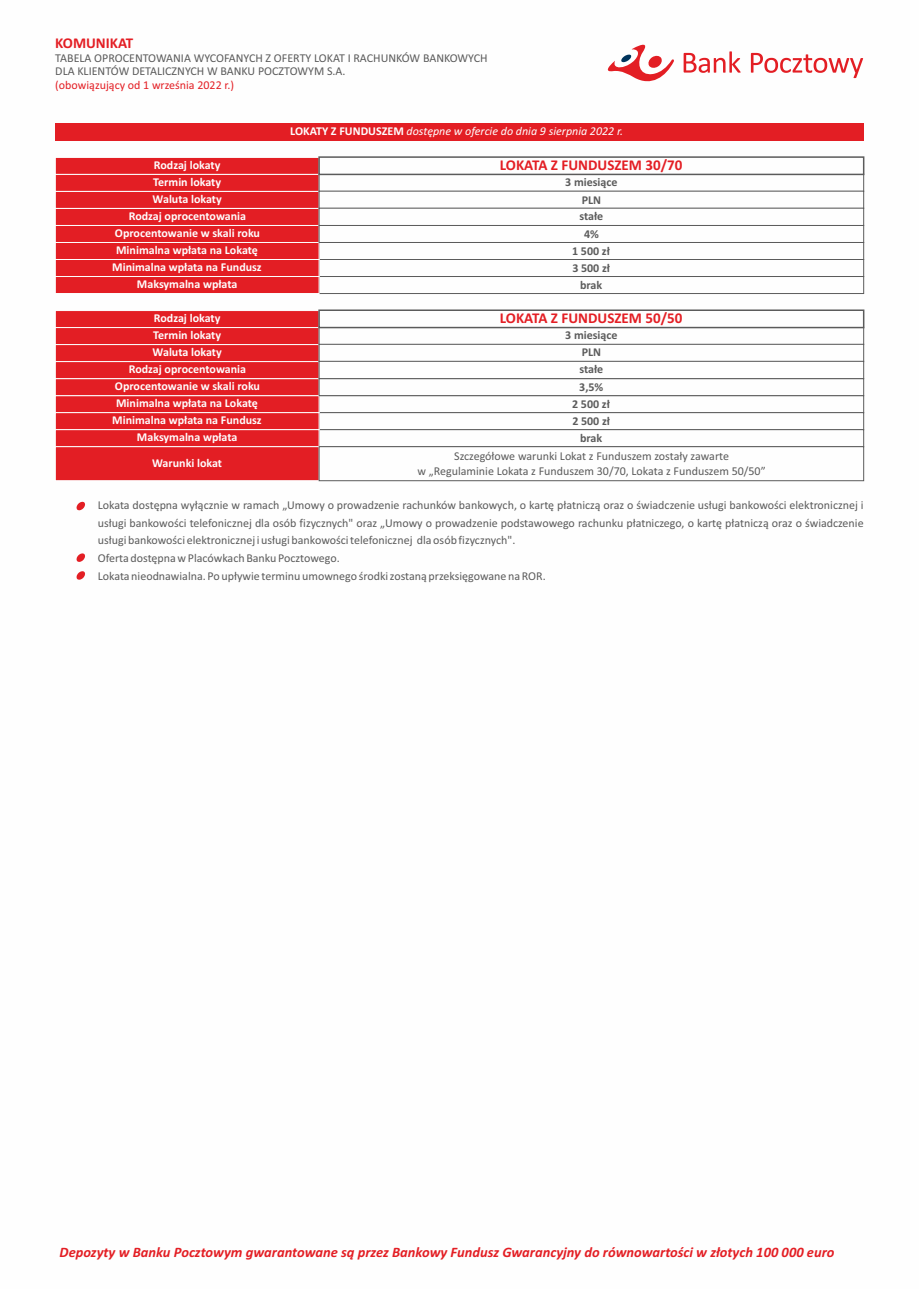
<style>
.page{position:relative;width:919px;height:1289px;background:#fff}
.page>*{position:absolute;margin:0;border:0;box-sizing:border-box;transform-origin:0 0}
.t1{font:700 15px "Calibri";color:#e31e24}
.t2{font:italic 700 14.55px "Calibri";color:#e31e24}
.t3{font:12px/17.5px "Calibri";color:#5b5b5b;text-align:center}
.t4{font:700 12px "Calibri";color:#fefefe}
.t5{font:700 12px "Calibri";color:#5b5b5b}
.t6{font:italic 12px "Calibri";color:#fefefe}
.t7{font:12px "Calibri";color:#e31e24}
.s1{font-weight:700;font-style:normal}
</style>
<div class="page">
<svg style="left:607px;top:44px;width:256px;height:38px"></svg>
<div style="left:55px;top:123px;width:808px;height:17px;background:#e31e24"></div>
<div style="left:319px;top:259px;width:544px;height:18px;background:#fefefe;border:1px solid #5b5b5b"></div>
<div style="left:319px;top:412px;width:544px;height:18px;background:#fefefe;border:1px solid #5b5b5b"></div>
<div style="left:319px;top:276px;width:544px;height:18px;background:#fefefe;border:1px solid #5b5b5b"></div>
<div style="left:319px;top:429px;width:544px;height:18px;background:#fefefe;border:1px solid #5b5b5b"></div>
<div style="left:55px;top:242px;width:264px;height:18px;background:#e31e24"></div>
<div style="left:55px;top:395px;width:264px;height:18px;background:#e31e24"></div>
<div style="left:55px;top:259px;width:264px;height:18px;background:#e31e24;border:1px solid #fefefe"></div>
<div style="left:55px;top:412px;width:264px;height:18px;background:#e31e24;border:1px solid #fefefe"></div>
<div style="left:55px;top:276px;width:264px;height:18px;background:#e31e24;border:1px solid #fefefe"></div>
<div style="left:55px;top:429px;width:264px;height:18px;background:#e31e24;border:1px solid #fefefe"></div>
<div style="left:55px;top:157px;width:264px;height:18px;background:#e31e24;border:1px solid #fefefe"></div>
<div style="left:55px;top:310px;width:264px;height:18px;background:#e31e24;border:1px solid #fefefe"></div>
<div style="left:55px;top:174px;width:264px;height:18px;background:#e31e24;border:1px solid #fefefe"></div>
<div style="left:55px;top:327px;width:264px;height:18px;background:#e31e24;border:1px solid #fefefe"></div>
<div style="left:55px;top:191px;width:264px;height:18px;background:#e31e24;border:1px solid #fefefe"></div>
<div style="left:55px;top:344px;width:264px;height:18px;background:#e31e24;border:1px solid #fefefe"></div>
<div style="left:55px;top:225px;width:264px;height:18px;background:#e31e24;border:1px solid #fefefe"></div>
<div style="left:55px;top:378px;width:264px;height:18px;background:#e31e24;border:1px solid #fefefe"></div>
<div style="left:55px;top:446px;width:264px;height:35px;background:#e31e24;border:1px solid #fefefe"></div>
<div style="left:55px;top:208px;width:264px;height:18px;background:#e31e24;border:1px solid #fefefe"></div>
<div style="left:55px;top:361px;width:264px;height:18px;background:#e31e24;border:1px solid #fefefe"></div>
<div style="left:319px;top:225px;width:544px;height:18px;background:#fefefe;border:1px solid #5b5b5b"></div>
<div style="left:319px;top:378px;width:544px;height:18px;background:#fefefe;border:1px solid #5b5b5b"></div>
<div style="left:319px;top:446px;width:544px;height:35px;background:#fefefe;border:1px solid #5b5b5b"></div>
<div style="left:319px;top:191px;width:544px;height:17px;background:#fefefe;border:1px solid #5b5b5b"></div>
<div style="left:319px;top:344px;width:544px;height:18px;background:#fefefe;border:1px solid #5b5b5b"></div>
<div style="left:319px;top:208px;width:544px;height:18px;background:#fefefe;border:1px solid #5b5b5b"></div>
<div style="left:319px;top:361px;width:544px;height:18px;background:#fefefe;border:1px solid #5b5b5b"></div>
<div style="left:318px;top:156px;width:546px;height:19px;background:#fefefe;border:2px solid #5b5b5b"></div>
<div style="left:318px;top:309px;width:546px;height:19px;background:#fefefe;border:2px solid #5b5b5b"></div>
<svg style="left:76px;top:501px;width:9px;height:10px"></svg>
<svg style="left:76px;top:553px;width:9px;height:9px"></svg>
<svg style="left:76px;top:571px;width:9px;height:9px"></svg>
<p class="t1" style="left:55px;top:37px;width:80px">KOMUNIKAT</p>
<p class="t3" style="left:55px;top:64px;width:292px">DLA KLIENTÓW DETALICZNYCH W BANKU POCZTOWYM S.A.</p>
<p class="t3" style="left:55px;top:50px;width:434px">TABELA OPROCENTOWANIA WYCOFANYCH Z OFERTY LOKAT I RACHUNKÓW BANKOWYCH</p>
<p class="t7" style="left:55px;top:80px;width:180px">(obowiązujący od 1 września 2022 r.)</p>
<p class="t6" style="left:290px;top:126px;width:334px"><span class="s1">LOKATY Z FUNDUSZEM</span> dostępne w ofercie do dnia 9 sierpnia 2022 r.</p>
<p class="t4" style="left:154px;top:160px;width:68px">Rodzaj lokaty</p>
<p class="t1" style="left:500px;top:159px;width:184px">LOKATA Z FUNDUSZEM 30/70</p>
<p class="t4" style="left:153px;top:177px;width:69px">Termin lokaty</p>
<p class="t5" style="left:565px;top:177px;width:54px">3 miesiące</p>
<p class="t4" style="left:153px;top:194px;width:71px">Waluta lokaty</p>
<p class="t5" style="left:581px;top:194px;width:21px">PLN</p>
<p class="t4" style="left:129px;top:210px;width:119px">Rodzaj oprocentowania</p>
<p class="t5" style="left:579px;top:211px;width:25px">stałe</p>
<p class="t4" style="left:115px;top:228px;width:147px">Oprocentowanie w skali roku</p>
<p class="t5" style="left:584px;top:229px;width:16px">4%</p>
<p class="t4" style="left:116px;top:245px;width:143px">Minimalna wpłata na Lokatę</p>
<p class="t5" style="left:572px;top:246px;width:39px">1 500 zł</p>
<p class="t4" style="left:112px;top:262px;width:151px">Minimalna wpłata na Fundusz</p>
<p class="t5" style="left:572px;top:263px;width:39px">3 500 zł</p>
<p class="t4" style="left:137px;top:279px;width:102px">Maksymalna wpłata</p>
<p class="t5" style="left:580px;top:280px;width:24px">brak</p>
<p class="t4" style="left:154px;top:313px;width:68px">Rodzaj lokaty</p>
<p class="t1" style="left:500px;top:312px;width:184px">LOKATA Z FUNDUSZEM 50/50</p>
<p class="t4" style="left:153px;top:330px;width:69px">Termin lokaty</p>
<p class="t5" style="left:565px;top:330px;width:54px">3 miesiące</p>
<p class="t4" style="left:153px;top:347px;width:71px">Waluta lokaty</p>
<p class="t5" style="left:581px;top:347px;width:21px">PLN</p>
<p class="t4" style="left:129px;top:364px;width:119px">Rodzaj oprocentowania</p>
<p class="t5" style="left:579px;top:364px;width:25px">stałe</p>
<p class="t4" style="left:115px;top:381px;width:147px">Oprocentowanie w skali roku</p>
<p class="t5" style="left:579px;top:382px;width:26px">3,5%</p>
<p class="t4" style="left:116px;top:398px;width:143px">Minimalna wpłata na Lokatę</p>
<p class="t5" style="left:572px;top:399px;width:39px">2 500 zł</p>
<p class="t4" style="left:112px;top:415px;width:151px">Minimalna wpłata na Fundusz</p>
<p class="t5" style="left:572px;top:416px;width:39px">2 500 zł</p>
<p class="t4" style="left:137px;top:432px;width:102px">Maksymalna wpłata</p>
<p class="t5" style="left:580px;top:433px;width:24px">brak</p>
<p class="t3" style="left:417px;top:449px;width:349px;line-height:14.7px">Szczegółowe warunki Lokat z Funduszem zostały zawarte<br>w „Regulaminie Lokata z Funduszem 30/70, Lokata z Funduszem 50/50”</p>
<p class="t3" style="left:98px;top:497px;width:767px;text-align:left">Lokata dostępna wyłącznie w ramach „Umowy o prowadzenie rachunków bankowych, o kartę płatniczą oraz o świadczenie usługi bankowości elektronicznej i usługi bankowości telefonicznej dla osób fizycznych" oraz „Umowy o prowadzenie podstawowego rachunku płatniczego, o kartę płatniczą oraz o świadczenie usługi bankowości elektronicznej i usługi bankowości telefonicznej dla osób fizycznych".<br>Oferta dostępna w Placówkach Banku Pocztowego.<br>Lokata nieodnawialna. Po upływie terminu umownego środki zostaną przeksięgowane na ROR.</p>
<p class="t4" style="left:152px;top:457px;width:71px">Warunki lokat</p>
<p class="t2" style="left:60px;top:1245px;width:776px">Depozyty w Banku Pocztowym gwarantowane są przez Bankowy Fundusz Gwarancyjny do równowartości w złotych 100 000 euro</p>
</div>
